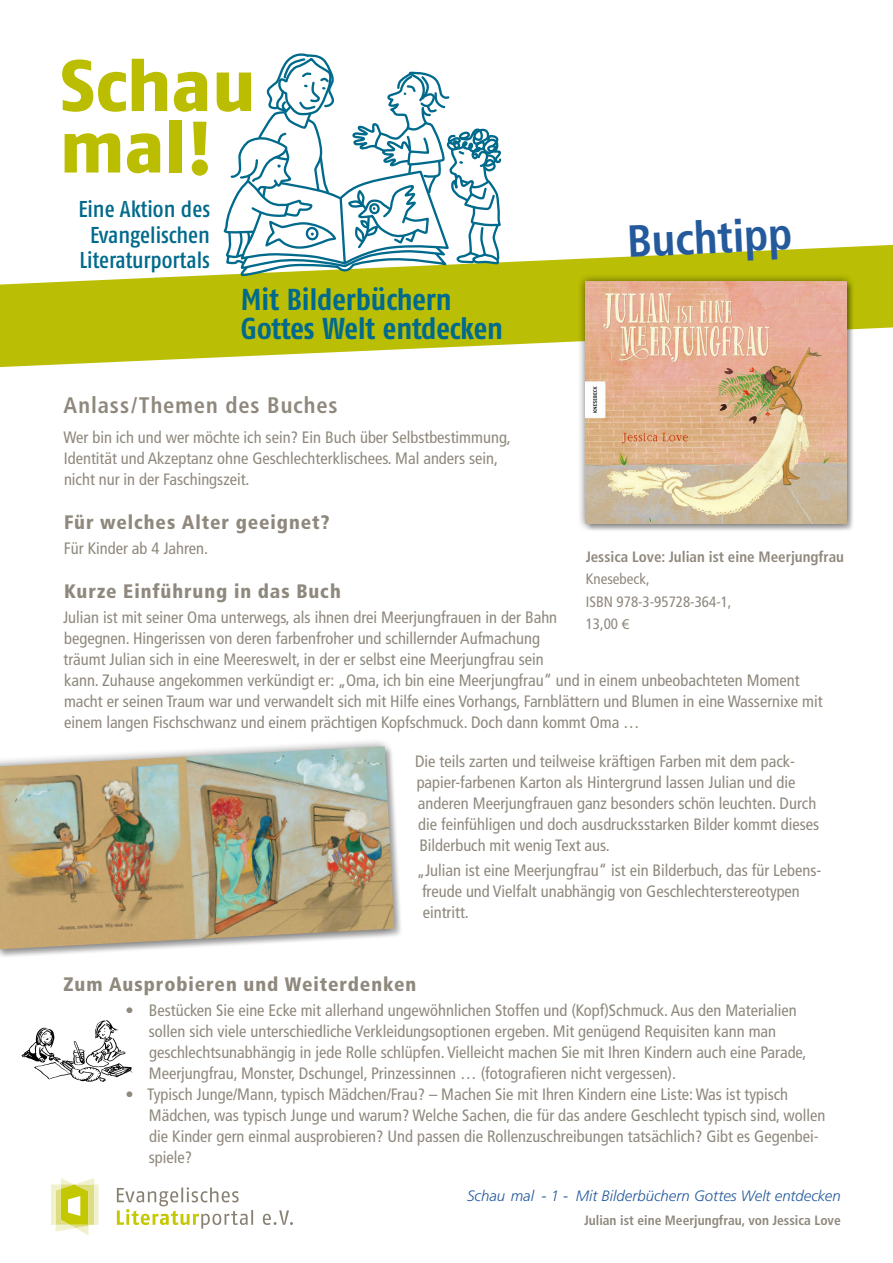
<style>
.page{position:relative;width:893px;height:1263px;background:#fff}
.page>*{position:absolute;margin:0;border:0;box-sizing:border-box;transform-origin:0 0}
.t1{font:72.6px "Fago No Exb";letter-spacing:-.005em;color:#bbbe00}
.t2{font:700 condensed 45px "Frutiger";color:#245a9c}
.t3{font:700 30.15px/29.1px "Fago Co";color:#006a8c}
.t4{font:22.95px/25.5px "Fago Co Med";color:#006a8c;text-align:center}
._01_Über_neu{font:700 condensed 22.5px "Frutiger";letter-spacing:.04em;color:#8f887d}
._02_Über_neu{font:900 condensed 19.5px "Frutiger";letter-spacing:.045em;color:#8f887d}
._10_Fließtext{font:condensed 16.5px/21px "Frutiger";color:#8f887d}
.t5{font:italic 300 15px "Frutiger";color:#245a9c}
.Biblio_Angaben{font:condensed 15px "Frutiger";color:#8f887d}
.Biblio_Angaben-2{font:700 condensed 15px "Frutiger";color:#8f887d}
.t6{font:700 condensed 13.5px "Frutiger";color:#8f887d}
.s1{font-family:"Myriad Pro";font-stretch:normal}
</style>
<div class="page">
<svg style="left:502px;top:245px;width:391px;height:20px;fill:#babe05"></svg>
<svg style="left:0;top:265px;width:893px;height:28px;fill:#babe05"></svg>
<svg style="left:0;top:293px;width:893px;height:74px;fill:#babe05"></svg>
<svg style="left:117px;top:1187px;width:176px;height:42px"></svg>
<hr style="left:94px;top:1184px;width:4px;height:41px;background:#f1f1ce">
<svg style="left:51px;top:1178px;width:43px;height:57px"></svg>
<svg style="left:220px;top:53px;width:282px;height:285px"></svg>
<div style="left:578px;top:274px;width:277px;height:258px;background:#000;opacity:.54"></div>
<img style="left:586px;top:282px;width:261px;height:242px">
<svg style="left:0;top:741px;width:401px;height:216px"></svg>
<img style="left:0;top:746px;width:394px;height:203px">
<img style="left:21px;top:1020px;width:112px;height:62px">
<h1 class="t1" style="left:60px;top:42px;width:197px">Schau</h1>
<h1 class="t1" style="left:59px;top:104px;width:155px">mal!</h1>
<h3 class="t4" style="left:78px;top:196px;width:133px">Eine Aktion des<br>Evangelischen<br>Literaturportals</h3>
<h3 class="t3" style="left:241px;top:284px;width:264px">Mit Bilderbüchern<br>Gottes Welt entdecken</h3>
<h2 class="t2" style="left:626px;top:215px;width:167px;rotate:-3deg">Buchtipp</h2>
<p class="_01_Über_neu" style="left:64px;top:392px;width:276px">Anlass/Themen des Buches</p>
<p class="_10_Fließtext" style="left:63px;top:427px;width:449px">Wer bin ich und wer möchte ich sein? Ein Buch über Selbstbestimmung,<br>Identität und Akzeptanz ohne Geschlechterklischees. Mal anders sein, nicht nur in der Faschingszeit.</p>
<p class="_02_Über_neu" style="left:64px;top:510px;width:267px">Für welches Alter geeignet?</p>
<p class="_10_Fließtext" style="left:64px;top:538px;width:146px">Für Kinder ab 4 Jahren.</p>
<p class="_02_Über_neu" style="left:64px;top:579px;width:278px">Kurze Einführung in das Buch</p>
<p class="_10_Fließtext" style="left:63px;top:607px;width:761px">Julian ist mit seiner Oma unterwegs, als ihnen drei Meerjungfrauen in der Bahn<br>begegnen. Hingerissen von deren farbenfroher und schillernder Aufmachung<br>träumt Julian sich in eine Meereswelt, in der er selbst eine Meerjungfrau sein<br>kann. Zuhause angekommen verkündigt er: „Oma, ich bin eine Meerjungfrau“ und in einem unbeobachteten Moment macht er seinen Traum war und verwandelt sich mit Hilfe eines Vorhangs, Farnblättern und Blumen in eine Wassernixe mit einem langen Fischschwanz und einem prächtigen Kopfschmuck. Doch dann kommt Oma …</p>
<p class="_10_Fließtext" style="left:415px;top:750px;width:406px">Die teils zarten und teilweise kräftigen Farben mit dem pack&shy;papier-farbenen Karton als Hintergrund lassen Julian und die anderen Meerjungfrauen ganz besonders schön leuchten. Durch die feinfühligen und doch ausdrucksstarken Bilder kommt dieses Bilderbuch mit wenig Text aus.</p>
<p class="_10_Fließtext" style="left:422px;top:860px;width:401px;text-indent:-5px">„Julian ist eine Meerjungfrau“ ist ein Bilderbuch, das für Lebens&shy;freude und Vielfalt unabhängig von Geschlechterstereotypen eintritt.</p>
<p class="Biblio_Angaben-2" style="left:586px;top:548px;width:260px">Jessica Love: Julian ist eine Meerjungfrau</p>
<p class="Biblio_Angaben" style="left:586px;top:570px;width:65px">Knesebeck,</p>
<p class="Biblio_Angaben" style="left:586px;top:593px;width:147px">ISBN 978-3-95728-364-1,</p>
<p class="Biblio_Angaben" style="left:586px;top:615px;width:45px">13,00 <span class="s1">€</span></p>
<p class="_02_Über_neu" style="left:64px;top:973px;width:354px">Zum Ausprobieren und Weiterdenken</p>
<p class="_10_Fließtext" style="left:149px;top:1000px;width:659px;text-indent:-23px">• Bestücken Sie eine Ecke mit allerhand ungewöhnlichen Stoffen und (Kopf)Schmuck. Aus den Materialien sollen sich viele unterschiedliche Verkleidungsoptionen ergeben. Mit genügend Requisiten kann man geschlechtsunabhängig in jede Rolle schlüpfen. Vielleicht machen Sie mit Ihren Kindern auch eine Parade, Meerjungfrau, Monster, Dschungel, Prinzessinnen … (fotografieren nicht vergessen).</p>
<p class="_10_Fließtext" style="left:149px;top:1084px;width:678px;text-indent:-23px">• Typisch Junge/Mann, typisch Mädchen/Frau? – Machen Sie mit Ihren Kindern eine Liste: Was ist typisch Mädchen, was typisch Junge und warum? Welche Sachen, die für das andere Geschlecht typisch sind, wollen die Kinder gern einmal ausprobieren? Und passen die Rollenzuschreibungen tatsächlich? Gibt es Gegenbei&shy;spiele?</p>
<p class="t5" style="left:467px;top:1187px;width:375px">Schau mal - 1 - Mit Bilderbüchern Gottes Welt entdecken</p>
<p class="t6" style="left:584px;top:1212px;width:258px">Julian ist eine Meerjungfrau, von Jessica Love</p>
</div>
